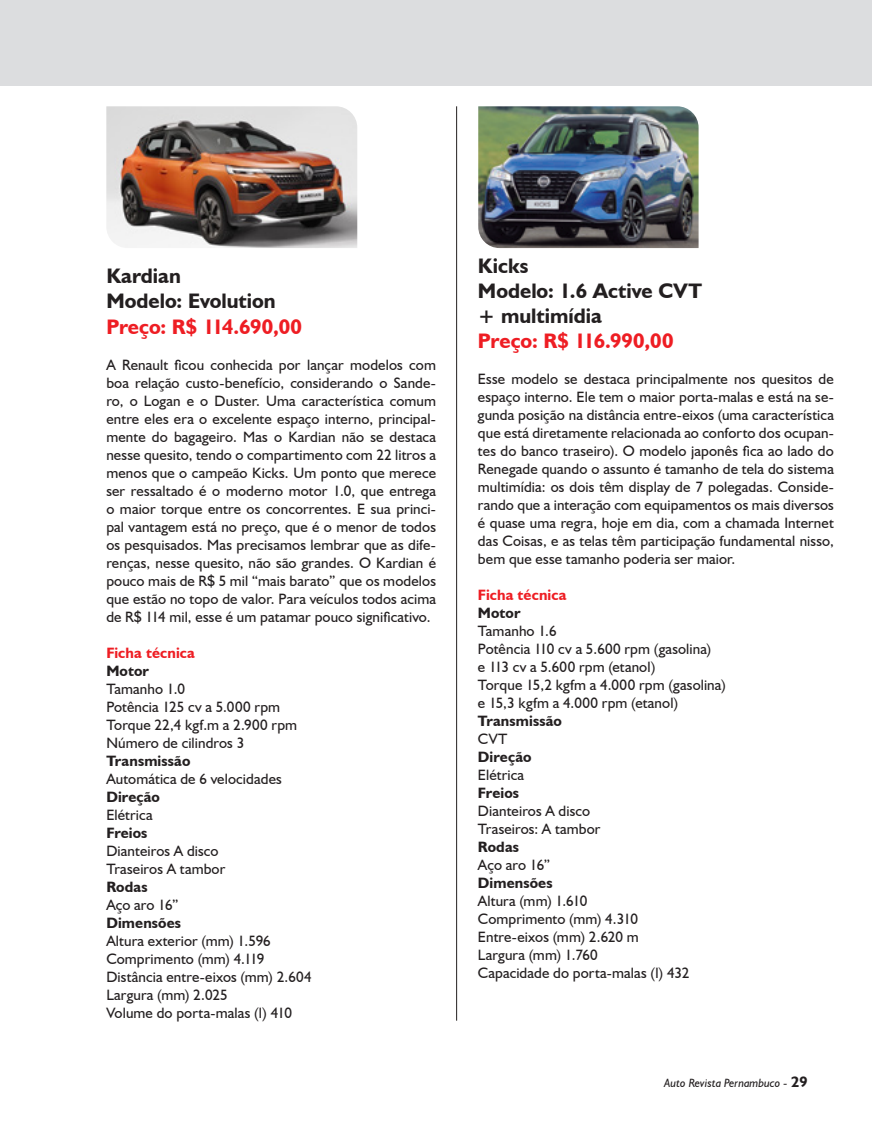
<style>
.page{position:relative;width:872px;height:1127px;background:#fff}
.page>*{position:absolute;margin:0;border:0;box-sizing:border-box;transform-origin:0 0}
.t1{font:700 21px "Humanist 521 BT";color:#231f20}
.t2{font:700 21px "Humanist 521 BT";letter-spacing:-.005em;color:#ee1d23}
.t3{font:15px/18px "Humanist 521 BT";letter-spacing:.01em;color:#231f20;text-align:justify}
.t4{font:700 15px "Humanist 521 BT";letter-spacing:.01em;color:#231f20}
.t5{font:700 15px "Humanist 521 BT";letter-spacing:.01em;color:#ee1d23}
.t6{font:italic 12px "Humanist 521 BT";color:#231f20}
.s1{font-weight:700;font-style:normal;font-size:15px}
</style>
<div class="page">
<div style="left:0;top:0;width:872px;height:86px;background:#dcdddf"></div>
<hr style="left:456px;top:106px;width:1px;height:914px;background:#231f20">
<img style="left:106px;top:106px;width:251px;height:142px">
<img style="left:478px;top:106px;width:220px;height:142px">
<p class="t1" style="left:106px;top:263px;width:76px">Kardian</p>
<p class="t1" style="left:106px;top:288px;width:171px">Modelo: Evolution</p>
<p class="t2" style="left:106px;top:313px;width:197px">Preço: R$ 114.690,00</p>
<p class="t3" style="left:106px;top:355px;width:331px">A Renault ficou conhecida por lançar modelos com boa relação custo-benefício, considerando o Sande&shy;ro, o Logan e o Duster. Uma característica comum entre eles era o excelente espaço interno, principal&shy;mente do bagageiro. Mas o Kardian não se destaca nesse quesito, tendo o compartimento com 22 litros a menos que o campeão Kicks. Um ponto que merece ser ressaltado é o moderno motor 1.0, que entrega o maior torque entre os concorrentes. E sua princi&shy;pal vantagem está no preço, que é o menor de todos os pesquisados. Mas precisamos lembrar que as dife&shy;renças, nesse quesito, não são grandes. O Kardian é pouco mais de R$ 5 mil “mais barato” que os modelos que estão no topo de valor. Para veículos todos acima de R$ 114 mil, esse é um patamar pouco significativo.</p>
<p class="t5" style="left:106px;top:643px;width:90px">Ficha técnica</p>
<p class="t4" style="left:106px;top:661px;width:44px">Motor</p>
<p class="t3" style="left:106px;top:679px;width:80px">Tamanho 1.0</p>
<p class="t3" style="left:106px;top:697px;width:175px">Potência 125 cv a 5.000 rpm</p>
<p class="t3" style="left:106px;top:715px;width:192px">Torque 22,4 kgf.m a 2.900 rpm</p>
<p class="t3" style="left:106px;top:733px;width:139px">Número de cilindros 3</p>
<p class="t4" style="left:106px;top:751px;width:86px">Transmissão</p>
<p class="t3" style="left:106px;top:769px;width:177px">Automática de 6 velocidades</p>
<p class="t4" style="left:106px;top:787px;width:55px">Direção</p>
<p class="t3" style="left:106px;top:805px;width:48px">Elétrica</p>
<p class="t4" style="left:106px;top:823px;width:43px">Freios</p>
<p class="t3" style="left:106px;top:841px;width:114px">Dianteiros A disco</p>
<p class="t3" style="left:106px;top:859px;width:120px">Traseiros A tambor</p>
<p class="t4" style="left:106px;top:877px;width:43px">Rodas</p>
<p class="t3" style="left:106px;top:895px;width:74px">Aço aro 16”</p>
<p class="t4" style="left:106px;top:913px;width:76px">Dimensões</p>
<p class="t3" style="left:106px;top:931px;width:166px">Altura exterior (mm) 1.596</p>
<p class="t3" style="left:106px;top:949px;width:160px">Comprimento (mm) 4.119</p>
<p class="t3" style="left:106px;top:967px;width:207px">Distância entre-eixos (mm) 2.604</p>
<p class="t3" style="left:106px;top:985px;width:123px">Largura (mm) 2.025</p>
<p class="t3" style="left:106px;top:1003px;width:187px">Volume do porta-malas (l) 410</p>
<p class="t1" style="left:478px;top:252px;width:52px">Kicks</p>
<p class="t1" style="left:478px;top:277px;width:226px">Modelo: 1.6 Active CVT</p>
<p class="t1" style="left:478px;top:303px;width:126px">+ multimídia</p>
<p class="t2" style="left:478px;top:328px;width:197px">Preço: R$ 116.990,00</p>
<p class="t3" style="left:478px;top:370px;width:357px">Esse modelo se destaca principalmente nos quesitos de espaço interno. Ele tem o maior porta-malas e está na se&shy;gunda posição na distância entre-eixos (uma característica que está diretamente relacionada ao conforto dos ocupan&shy;tes do banco traseiro). O modelo japonês fica ao lado do Renegade quando o assunto é tamanho de tela do sistema multimídia: os dois têm display de 7 polegadas. Conside&shy;rando que a interação com equipamentos os mais diversos é quase uma regra, hoje em dia, com a chamada Internet das Coisas, e as telas têm participação fundamental nisso, bem que esse tamanho poderia ser maior.</p>
<p class="t5" style="left:478px;top:586px;width:90px">Ficha técnica</p>
<p class="t4" style="left:478px;top:604px;width:44px">Motor</p>
<p class="t3" style="left:478px;top:622px;width:80px">Tamanho 1.6</p>
<p class="t3" style="left:478px;top:640px;width:235px">Potência 110 cv a 5.600 rpm (gasolina)</p>
<p class="t3" style="left:478px;top:658px;width:179px">e 113 cv a 5.600 rpm (etanol)</p>
<p class="t3" style="left:478px;top:676px;width:249px">Torque 15,2 kgfm a 4.000 rpm (gasolina)</p>
<p class="t3" style="left:478px;top:694px;width:202px">e 15,3 kgfm a 4.000 rpm (etanol)</p>
<p class="t4" style="left:478px;top:712px;width:86px">Transmissão</p>
<p class="t3" style="left:478px;top:730px;width:31px">CVT</p>
<p class="t4" style="left:478px;top:748px;width:55px">Direção</p>
<p class="t3" style="left:478px;top:766px;width:48px">Elétrica</p>
<p class="t4" style="left:478px;top:784px;width:43px">Freios</p>
<p class="t3" style="left:478px;top:802px;width:114px">Dianteiros A disco</p>
<p class="t3" style="left:478px;top:820px;width:124px">Traseiros: A tambor</p>
<p class="t4" style="left:478px;top:838px;width:43px">Rodas</p>
<p class="t3" style="left:478px;top:856px;width:74px">Aço aro 16”</p>
<p class="t4" style="left:478px;top:874px;width:76px">Dimensões</p>
<p class="t3" style="left:478px;top:892px;width:111px">Altura (mm) 1.610</p>
<p class="t3" style="left:478px;top:910px;width:162px">Comprimento (mm) 4.310</p>
<p class="t3" style="left:478px;top:928px;width:162px">Entre-eixos (mm) 2.620 m</p>
<p class="t3" style="left:478px;top:946px;width:121px">Largura (mm) 1.760</p>
<p class="t3" style="left:478px;top:964px;width:213px">Capacidade do porta-malas (l) 432</p>
<p class="t6" style="left:664px;top:1076px;width:145px">Auto Revista Pernambuco - <span class="s1">29</span></p>
</div>
